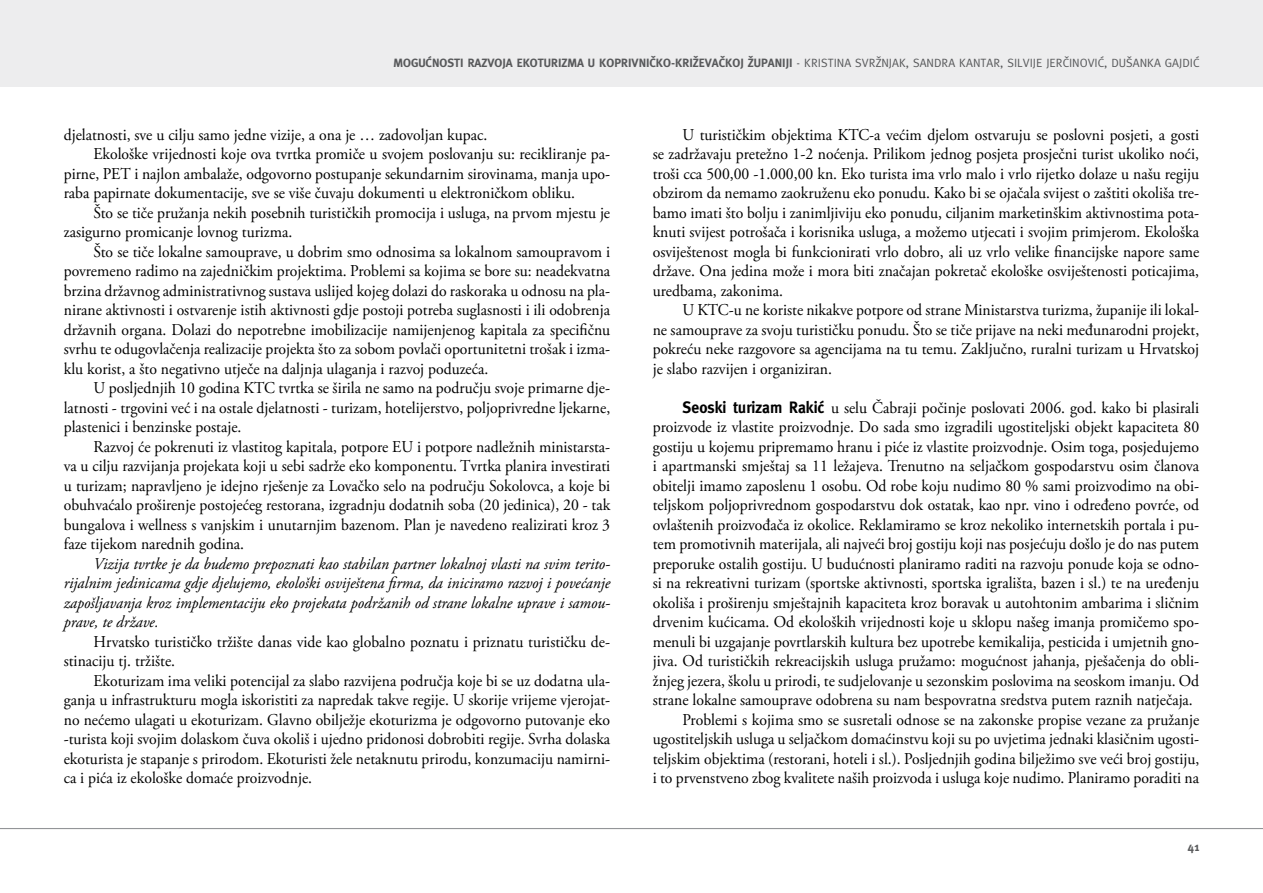
<style>
.page{position:relative;width:1263px;height:893px;background:#fff}
.page>*{position:absolute;margin:0;border:0;box-sizing:border-box;transform-origin:0 0}
.t1{font:16.5px/19.5px "Adobe Garamond Pro";color:#000;text-align:justify;scale:.95 1}
.t2{font:italic 16.5px/19.5px "Adobe Garamond Pro";color:#000;text-align:justify;scale:.95 1}
.t3{font:12px "Meta Skin 29";color:#58595b}
.t4{font:700 12px "Meta Skin 29";color:#58595b}
.s1{font-family:"Meta Skin 29";font-weight:700}
</style>
<div class="page">
<div style="left:0;top:0;width:1263px;height:86px;background:#ededee"></div>
<hr style="left:0;top:828px;width:1263px;height:1px;background:#939598">
<p class="t4" style="left:393px;top:56px;width:235px">MOGUĆNOSTI RAZVOJA EKOTURIZMA U KOPRIVNI</p>
<p class="t4" style="left:649px;top:56px;width:83px">ČKO-KRIŽEVAČKOJ</p>
<p class="t4" style="left:748px;top:56px;width:26px">ŽUPANIJI</p>
<p class="t3" style="left:796px;top:56px;width:404px">- KRISTINA SVRŽNJAK, SANDRA KANTAR, SILVIJE JERČINOVIĆ, DUŠANKA GAJDIĆ</p>
<p class="t1" style="left:64px;top:125px;width:447px">djelatnosti, sve u cilju samo jedne vizije, a ona je … zadovoljan kupac.</p>
<p class="t1" style="left:94px;top:145px;width:545px">Ekološke vrijednosti koje ova tvrtka promiče u svojem poslovanju su: recikliranje pa-</p>
<p class="t1" style="left:64px;top:164px;width:577px">pirne, PET i najlon ambalaže, odgovorno postupanje sekundarnim sirovinama, manja upo-</p>
<p class="t1" style="left:64px;top:184px;width:539px">raba papirnate dokumentacije, sve se više čuvaju dokumenti u elektroničkom obliku.</p>
<p class="t1" style="left:94px;top:203px;width:545px">Što se tiče pružanja nekih posebnih turističkih promocija i usluga, na prvom mjestu je</p>
<p class="t1" style="left:64px;top:223px;width:242px">zasigurno promicanje lovnog turizma.</p>
<p class="t1" style="left:94px;top:242px;width:545px">Što se tiče lokalne samouprave, u dobrim smo odnosima sa lokalnom samoupravom i</p>
<p class="t1" style="left:64px;top:262px;width:577px">povremeno radimo na zajedničkim projektima. Problemi sa kojima se bore su: neadekvatna</p>
<p class="t1" style="left:64px;top:281px;width:577px">brzina državnog administrativnog sustava uslijed kojeg dolazi do raskoraka u odnosu na pla-</p>
<p class="t1" style="left:64px;top:301px;width:577px">nirane aktivnosti i ostvarenje istih aktivnosti gdje postoji potreba suglasnosti i ili odobrenja</p>
<p class="t1" style="left:64px;top:320px;width:577px">državnih organa. Dolazi do nepotrebne imobilizacije namijenjenog kapitala za specifičnu</p>
<p class="t1" style="left:64px;top:340px;width:577px">svrhu te odugovlačenja realizacije projekta što za sobom povlači oportunitetni trošak i izma-</p>
<p class="t1" style="left:64px;top:359px;width:448px">klu korist, a što negativno utječe na daljnja ulaganja i razvoj poduzeća.</p>
<p class="t1" style="left:94px;top:379px;width:545px">U posljednjih 10 godina KTC tvrtka se širila ne samo na području svoje primarne dje-</p>
<p class="t1" style="left:64px;top:398px;width:577px">latnosti - trgovini već i na ostale djelatnosti - turizam, hotelijerstvo, poljoprivredne ljekarne,</p>
<p class="t1" style="left:64px;top:418px;width:189px">plastenici i benzinske postaje.</p>
<p class="t1" style="left:94px;top:437px;width:545px">Razvoj će pokrenuti iz vlastitog kapitala, potpore EU i potpore nadležnih ministarsta-</p>
<p class="t1" style="left:64px;top:457px;width:577px">va u cilju razvijanja projekata koji u sebi sadrže eko komponentu. Tvrtka planira investirati</p>
<p class="t1" style="left:64px;top:476px;width:577px">u turizam; napravljeno je idejno rješenje za Lovačko selo na području Sokolovca, a koje bi</p>
<p class="t1" style="left:64px;top:496px;width:577px">obuhvaćalo proširenje postojećeg restorana, izgradnju dodatnih soba (20 jedinica), 20 - tak</p>
<p class="t1" style="left:64px;top:515px;width:577px">bungalova i wellness s vanjskim i unutarnjim bazenom. Plan je navedeno realizirati kroz 3</p>
<p class="t1" style="left:64px;top:535px;width:191px">faze tijekom narednih godina.</p>
<p class="t2" style="left:64px;top:554px;width:577px;text-indent:30px">Vizija tvrtke je da budemo prepoznati kao stabilan partner lokalnoj vlasti na svim terito&shy;rijalnim jedinicama gdje djelujemo, ekološki osviještena firma, da iniciramo razvoj i povećanje zapošljavanja kroz implementaciju eko projekata podržanih od strane lokalne uprave i samou&shy;prave, te države.</p>
<p class="t1" style="left:64px;top:632px;width:577px;text-indent:30px">Hrvatsko turističko tržište danas vide kao globalno poznatu i priznatu turističku de&shy;stinaciju tj. tržište.</p>
<p class="t1" style="left:64px;top:671px;width:577px;text-indent:30px">Ekoturizam ima veliki potencijal za slabo razvijena područja koje bi se uz dodatna ula&shy;ganja u infrastrukturu mogla iskoristiti za napredak takve regije. U skorije vrijeme vjerojat&shy;no nećemo ulagati u ekoturizam. Glavno obilježje ekoturizma je odgovorno putovanje eko -turista koji svojim dolaskom čuva okoliš i ujedno pridonosi dobrobiti regije. Svrha dolaska ekoturista je stapanje s prirodom. Ekoturisti žele netaknutu prirodu, konzumaciju namirni&shy;ca i pića iz ekološke domaće proizvodnje.</p>
<p class="t1" style="left:653px;top:125px;width:577px;text-indent:30px">U turističkim objektima KTC-a većim djelom ostvaruju se poslovni posjeti, a gosti se zadržavaju pretežno 1-2 noćenja. Prilikom jednog posjeta prosječni turist ukoliko noći, troši cca 500,00 -1.000,00 kn. Eko turista ima vrlo malo i vrlo rijetko dolaze u našu regiju obzirom da nemamo zaokruženu eko ponudu. Kako bi se ojačala svijest o zaštiti okoliša tre&shy;bamo imati što bolju i zanimljiviju eko ponudu, ciljanim marketinškim aktivnostima pota&shy;knuti svijest potrošača i korisnika usluga, a možemo utjecati i svojim primjerom. Ekološka osviještenost mogla bi funkcionirati vrlo dobro, ali uz vrlo velike financijske napore same države. Ona jedina može i mora biti značajan pokretač ekološke osviještenosti poticajima, uredbama, zakonima.</p>
<p class="t1" style="left:653px;top:301px;width:577px;text-indent:30px">U KTC-u ne koriste nikakve potpore od strane Ministarstva turizma, županije ili lokal&shy;ne samouprave za svoju turističku ponudu. Što se tiče prijave na neki međunarodni projekt, pokreću neke razgovore sa agencijama na tu temu. Zaključno, ruralni turizam u Hrvatskoj je slabo razvijen i organiziran.</p>
<p class="t1" style="left:682px;top:398px;width:545px"><span class="s1">SEOSKI TURIZAM RAKIĆ</span> u selu Čabraji počinje poslovati 2006. god. kako bi plasirali</p>
<p class="t1" style="left:653px;top:418px;width:577px">proizvode iz vlastite proizvodnje. Do sada smo izgradili ugostiteljski objekt kapaciteta 80</p>
<p class="t1" style="left:653px;top:437px;width:577px">gostiju u kojemu pripremamo hranu i piće iz vlastite proizvodnje. Osim toga, posjedujemo</p>
<p class="t1" style="left:653px;top:457px;width:577px">i apartmanski smještaj sa 11 ležajeva. Trenutno na seljačkom gospodarstvu osim članova</p>
<p class="t1" style="left:653px;top:476px;width:577px">obitelji imamo zaposlenu 1 osobu. Od robe koju nudimo 80 % sami proizvodimo na obi-</p>
<p class="t1" style="left:653px;top:496px;width:577px">teljskom poljoprivrednom gospodarstvu dok ostatak, kao npr. vino i određeno povrće, od</p>
<p class="t1" style="left:653px;top:515px;width:577px">ovlaštenih proizvođača iz okolice. Reklamiramo se kroz nekoliko internetskih portala i pu-</p>
<p class="t1" style="left:653px;top:535px;width:577px">tem promotivnih materijala, ali najveći broj gostiju koji nas posjećuju došlo je do nas putem</p>
<p class="t1" style="left:653px;top:554px;width:577px">preporuke ostalih gostiju. U budućnosti planiramo raditi na razvoju ponude koja se odno-</p>
<p class="t1" style="left:653px;top:574px;width:577px">si na rekreativni turizam (sportske aktivnosti, sportska igrališta, bazen i sl.) te na uređenju</p>
<p class="t1" style="left:653px;top:593px;width:577px">okoliša i proširenju smještajnih kapaciteta kroz boravak u autohtonim ambarima i sličnim</p>
<p class="t1" style="left:653px;top:613px;width:577px">drvenim kućicama. Od ekoloških vrijednosti koje u sklopu našeg imanja promičemo spo-</p>
<p class="t1" style="left:653px;top:632px;width:577px">menuli bi uzgajanje povrtlarskih kultura bez upotrebe kemikalija, pesticida i umjetnih gno-</p>
<p class="t1" style="left:653px;top:652px;width:577px">jiva. Od turističkih rekreacijskih usluga pružamo: mogućnost jahanja, pješačenja do obli-</p>
<p class="t1" style="left:653px;top:671px;width:577px">žnjeg jezera, školu u prirodi, te sudjelovanje u sezonskim poslovima na seoskom imanju. Od</p>
<p class="t1" style="left:653px;top:691px;width:570px">strane lokalne samouprave odobrena su nam bespovratna sredstva putem raznih natječaja.</p>
<p class="t1" style="left:682px;top:710px;width:545px">Problemi s kojima smo se susretali odnose se na zakonske propise vezane za pružanje</p>
<p class="t1" style="left:653px;top:730px;width:577px">ugostiteljskih usluga u seljačkom domaćinstvu koji su po uvjetima jednaki klasičnim ugosti-</p>
<p class="t1" style="left:653px;top:749px;width:577px">teljskim objektima (restorani, hoteli i sl.). Posljednjih godina bilježimo sve veći broj gostiju,</p>
<p class="t1" style="left:653px;top:769px;width:577px">i to prvenstveno zbog kvalitete naših proizvoda i usluga koje nudimo. Planiramo poraditi na</p>
<p class="t4" style="left:1188px;top:839px;width:13px">41</p>
</div>
